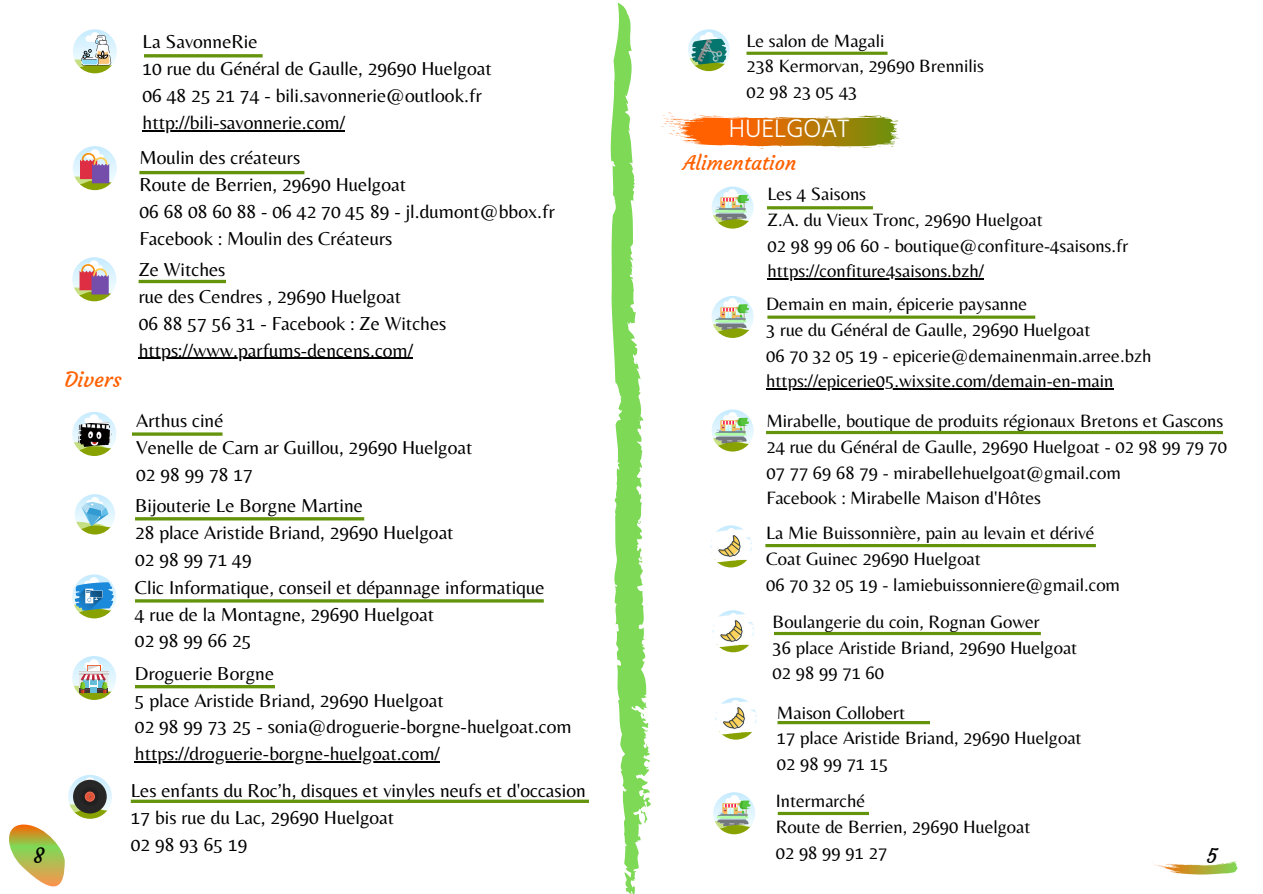
<style>
.page{position:relative;width:1263px;height:894px;background:#fff}
.page>*{position:absolute;margin:0;border:0;box-sizing:border-box;transform-origin:0 0}
.t1{font:300 25.8px "Hind Madurai";color:#fff}
.t2{font:21px "Courgette";color:#ff6100}
.t3{font:21px "Courgette";color:#000}
.t4{font:20.1px "Courgette";color:#ff6100}
.t5{font:20.1px "Courgette";color:#000}
.t6{font:19.5px/27px "Belleza";color:#000}
.t7{font:18.6px/25.8px "Belleza";color:#000}
.t8{font:18.45px/25.7px "Belleza";color:#000}
</style>
<div class="page">
<svg style="left:610px;top:61px;width:41px;height:832px"></svg>
<svg style="left:9px;top:824px;width:56px;height:62px"></svg>
<hr style="left:143px;top:130px;width:202px;height:1px;background:#000">
<img style="left:73px;top:29px;width:44px;height:44px;border-radius:50%">
<svg style="left:81px;top:35px;width:30px;height:31px"></svg>
<img style="left:73px;top:146px;width:44px;height:44px;border-radius:50%">
<svg style="left:80px;top:153px;width:29px;height:30px"></svg>
<svg style="left:139px;top:171px;width:165px;height:3px"></svg>
<svg style="left:144px;top:54px;width:118px;height:3px"></svg>
<img style="left:712px;top:296px;width:42px;height:42px;border-radius:50%">
<svg style="left:745px;top:305px;width:5px;height:12px"></svg>
<hr style="left:766px;top:388px;width:347px;height:1px;background:#000">
<svg style="left:767px;top:315px;width:268px;height:3px"></svg>
<svg style="left:661px;top:113px;width:239px;height:36px"></svg>
<img style="left:712px;top:186px;width:42px;height:42px;border-radius:50%">
<svg style="left:745px;top:196px;width:5px;height:11px"></svg>
<hr style="left:767px;top:278px;width:217px;height:1px;background:#000">
<svg style="left:767px;top:206px;width:106px;height:3px"></svg>
<svg style="left:1152px;top:861px;width:85px;height:13px"></svg>
<svg style="left:766px;top:431px;width:457px;height:3px"></svg>
<img style="left:712px;top:409px;width:42px;height:42px;border-radius:50%">
<svg style="left:745px;top:419px;width:5px;height:11px"></svg>
<svg style="left:746px;top:52px;width:141px;height:3px"></svg>
<img style="left:688px;top:29px;width:42px;height:42px;border-radius:50%">
<svg style="left:722px;top:40px;width:5px;height:11px"></svg>
<svg style="left:777px;top:721px;width:153px;height:3px"></svg>
<img style="left:715px;top:697px;width:42px;height:42px;border-radius:50%">
<img style="left:750px;top:703px;width:7px;height:14px">
<img style="left:712px;top:610px;width:42px;height:42px;border-radius:50%">
<img style="left:748px;top:617px;width:6px;height:13px">
<svg style="left:774px;top:631px;width:267px;height:4px"></svg>
<img style="left:710px;top:525px;width:42px;height:42px;border-radius:50%">
<img style="left:746px;top:532px;width:6px;height:13px">
<svg style="left:765px;top:544px;width:331px;height:3px"></svg>
<img style="left:713px;top:792px;width:42px;height:42px;border-radius:50%">
<svg style="left:746px;top:801px;width:6px;height:12px"></svg>
<svg style="left:778px;top:811px;width:91px;height:3px"></svg>
<img style="left:72px;top:412px;width:44px;height:44px;border-radius:50%">
<svg style="left:106px;top:423px;width:5px;height:11px"></svg>
<svg style="left:132px;top:432px;width:90px;height:3px"></svg>
<hr style="left:139px;top:357px;width:274px;height:2px;background:#000">
<img style="left:72px;top:257px;width:44px;height:44px;border-radius:50%">
<svg style="left:80px;top:264px;width:29px;height:30px"></svg>
<svg style="left:139px;top:280px;width:87px;height:3px"></svg>
<img style="left:72px;top:574px;width:44px;height:44px;border-radius:50%">
<svg style="left:108px;top:583px;width:6px;height:13px"></svg>
<img style="left:75px;top:494px;width:40px;height:40px;border-radius:50%">
<img style="left:72px;top:655px;width:44px;height:44px;border-radius:50%">
<svg style="left:79px;top:665px;width:29px;height:28px"></svg>
<hr style="left:135px;top:761px;width:305px;height:1px;background:#000">
<svg style="left:135px;top:685px;width:140px;height:3px"></svg>
<svg style="left:135px;top:599px;width:409px;height:3px"></svg>
<svg style="left:135px;top:517px;width:229px;height:3px"></svg>
<img style="left:68px;top:774px;width:44px;height:44px;border-radius:50%">
<svg style="left:73px;top:779px;width:34px;height:34px"></svg>
<svg style="left:131px;top:799px;width:458px;height:3px"></svg>
<p class="t3" style="left:33px;top:842px;width:12px">8</p>
<p class="t2" style="left:64px;top:367px;width:59px">Divers</p>
<p class="t6" style="left:143px;top:27px;width:351px">La SavonneRie<br>10 rue du Général de Gaulle, 29690 Huelgoat 06 48 25 21 74 - bili.savonnerie@outlook.fr http://bili-savonnerie.com/</p>
<p class="t6" style="left:139px;top:144px;width:417px">Moulin des créateurs<br>Route de Berrien, 29690 Huelgoat<br>06 68 08 60 88 - 06 42 70 45 89 - jl.dumont@bbox.fr Facebook : Moulin des Créateurs</p>
<p class="t6" style="left:139px;top:255px;width:309px">Ze Witches<br>rue des Cendres , 29690 Huelgoat<br>06 88 57 56 31 - Facebook : Ze Witches https://www.parfums-dencens.com/</p>
<p class="t6" style="left:136px;top:407px;width:338px">Arthus ciné<br>Venelle de Carn ar Guillou, 29690 Huelgoat<br>02 98 99 78 17</p>
<p class="t6" style="left:135px;top:491px;width:320px">Bijouterie Le Borgne Martine<br>28 place Aristide Briand, 29690 Huelgoat<br>02 98 99 71 49</p>
<p class="t6" style="left:135px;top:573px;width:411px">Clic Informatique, conseil et dépannage informatique<br>4 rue de la Montagne, 29690 Huelgoat<br>02 98 99 66 25</p>
<p class="t6" style="left:135px;top:659px;width:438px">Droguerie Borgne<br>5 place Aristide Briand, 29690 Huelgoat<br>02 98 99 73 25 - sonia@droguerie-borgne-huelgoat.com https://droguerie-borgne-huelgoat.com/</p>
<p class="t6" style="left:131px;top:776px;width:456px">Les enfants du Roc’h, disques et vinyles neufs et d'occasion<br>17 bis rue du Lac, 29690 Huelgoat<br>02 98 93 65 19</p>
<p class="t8" style="left:746px;top:27px;width:239px">Le salon de Magali<br>238 Kermorvan, 29690 Brennilis<br>02 98 23 05 43</p>
<h1 class="t1" style="left:729px;top:112px;width:122px">HUELGOAT</h1>
<p class="t4" style="left:683px;top:150px;width:115px">Alimentation</p>
<p class="t7" style="left:767px;top:180px;width:362px">Les 4 Saisons<br>Z.A. du Vieux Tronc, 29690 Huelgoat<br>02 98 99 06 60 - boutique@confiture-4saisons.fr https://confiture4saisons.bzh/</p>
<p class="t7" style="left:766px;top:290px;width:387px">Demain en main, épicerie paysanne<br>3 rue du Général de Gaulle, 29690 Huelgoat<br>06 70 32 05 19 - epicerie@demainenmain.arree.bzh https://epicerie05.wixsite.com/demain-en-main</p>
<p class="t7" style="left:766px;top:407px;width:462px">Mirabelle, boutique de produits régionaux Bretons et Gascons 24 rue du Général de Gaulle, 29690 Huelgoat - 02 98 99 79 70<br>07 77 69 68 79 - mirabellehuelgoat@gmail.com<br>Facebook : Mirabelle Maison d'Hôtes</p>
<p class="t7" style="left:766px;top:519px;width:355px">La Mie Buissonnière, pain au levain et dérivé<br>Coat Guinec 29690 Huelgoat<br>06 70 32 05 19 - lamiebuissonniere@gmail.com</p>
<p class="t7" style="left:773px;top:608px;width:306px">Boulangerie du coin, Rognan Gower<br>36 place Aristide Briand, 29690 Huelgoat<br>02 98 99 71 60</p>
<p class="t7" style="left:777px;top:699px;width:306px">Maison Collobert<br>17 place Aristide Briand, 29690 Huelgoat<br>02 98 99 71 15</p>
<p class="t7" style="left:776px;top:787px;width:256px">Intermarché<br>Route de Berrien, 29690 Huelgoat<br>02 98 99 91 27</p>
<p class="t5" style="left:1207px;top:842px;width:12px">5</p>
</div>
